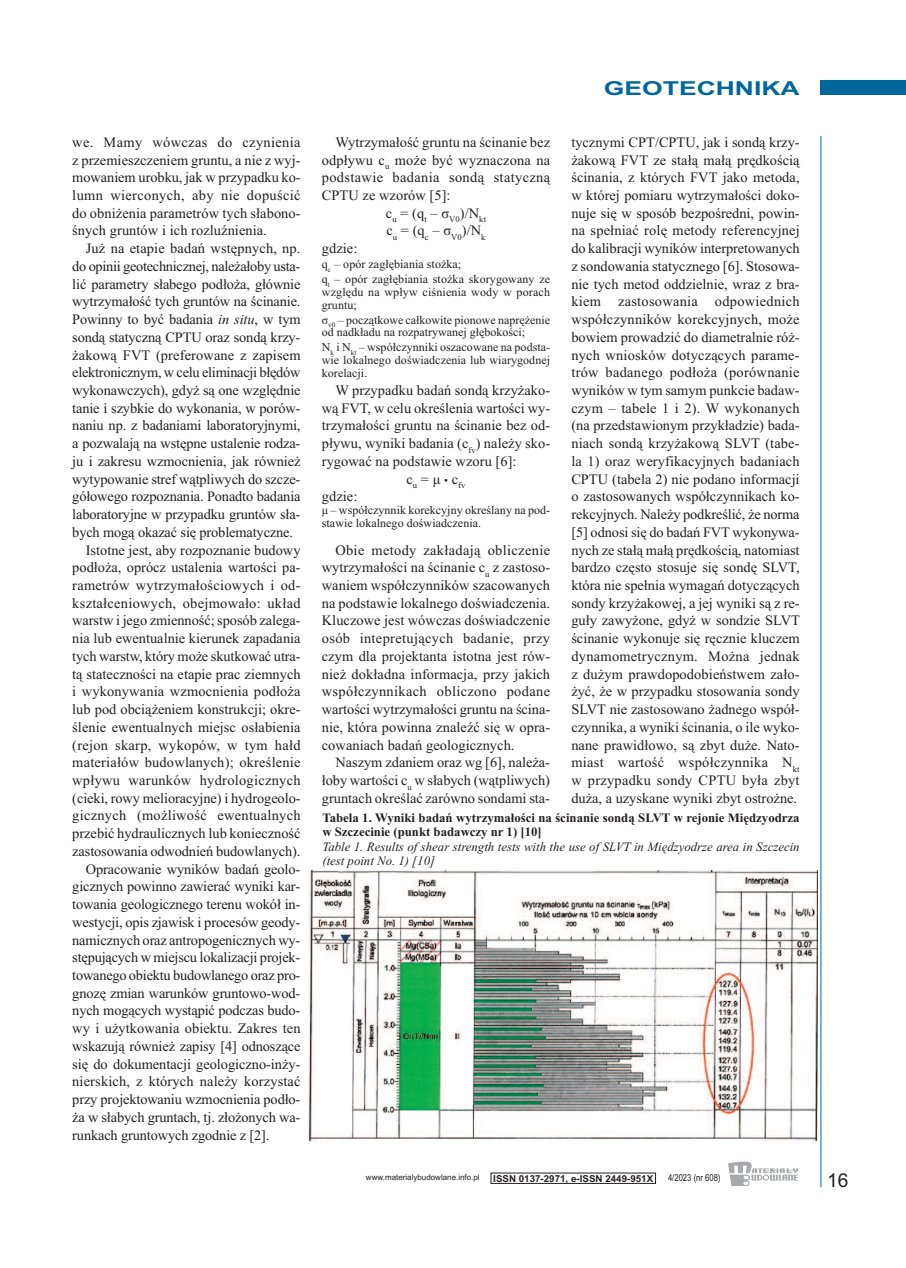
<style>
.page{position:relative;width:906px;height:1268px;background:#fff}
.page>*{position:absolute;margin:0;border:0;box-sizing:border-box;transform-origin:0 0}
.t1{font:700 19.2px "Arial";color:#00679d;scale:1.38 1}
.t2{font:19.2px "Arial";color:#231f20}
.t3{font:14.4px/17.7px "Times New Roman";letter-spacing:-.005em;color:#231f20;text-align:justify}
.t4{font:14.4px "Times New Roman";letter-spacing:.02em;color:#231f20}
.t5{font:14.4px "Times New Roman";letter-spacing:.015em;color:#231f20}
.t6{font:14.4px "Times New Roman";letter-spacing:.025em;color:#231f20}
.t7{font:700 12.75px/14.4px "Times New Roman";color:#231f20}
.t8{font:italic 12.75px/14.4px "Times New Roman";color:#231f20}
.t9{font:12px/12.8px "Times New Roman";letter-spacing:.005em;color:#231f20}
.t10{font:700 9.6px "Arial";color:#231f20}
.t11{font:9.6px "Arial";color:#231f20;scale:.8 1}
.t12{font:7.95px "Arial";color:#231f20}
.s1{font-style:italic}
.s2{font-size:11.25px}
</style>
<div class="page">
<div style="left:821px;top:81px;width:85px;height:14px;background:#00679d"></div>
<hr style="left:820px;top:136px;width:1px;height:1050px;background:#00679d">
<svg style="left:728px;top:1161px;width:70px;height:24px"></svg>
<img style="left:309px;top:870px;width:508px;height:273px">
<p class="t3" style="left:72px;top:133px;width:230px">we. Mamy wówczas do czynienia z przemieszczeniem gruntu, a nie z wyj&shy;mowaniem urobku, jak w przypadku ko&shy;lumn wierconych, aby nie dopuścić do obniżenia parametrów tych słabono&shy;śnych gruntów i ich rozluźnienia.</p>
<p class="t3" style="left:86px;top:239px;width:216px">Już na etapie badań wstępnych, np.</p>
<p class="t3" style="left:72px;top:257px;width:230px">do opinii geotechnicznej, należałoby usta-</p>
<p class="t3" style="left:72px;top:275px;width:230px">lić parametry słabego podłoża, głównie</p>
<p class="t3" style="left:72px;top:292px;width:230px">wytrzymałość tych gruntów na ścinanie.</p>
<p class="t3" style="left:72px;top:310px;width:230px">Powinny to być badania <span class="s1">in situ</span>, w tym</p>
<p class="t3" style="left:72px;top:328px;width:230px">sondą statyczną CPTU oraz sondą krzy-</p>
<p class="t3" style="left:72px;top:345px;width:230px">żakową FVT (preferowane z zapisem</p>
<p class="t3" style="left:72px;top:363px;width:230px">elektronicznym, w celu eliminacji błędów</p>
<p class="t3" style="left:72px;top:381px;width:230px">wykonawczych), gdyż są one względnie</p>
<p class="t3" style="left:72px;top:399px;width:230px">tanie i szybkie do wykonania, w porów-</p>
<p class="t3" style="left:72px;top:416px;width:230px">naniu np. z badaniami laboratoryjnymi,</p>
<p class="t3" style="left:72px;top:434px;width:230px">a pozwalają na wstępne ustalenie rodza-</p>
<p class="t3" style="left:72px;top:452px;width:230px">ju i zakresu wzmocnienia, jak również</p>
<p class="t3" style="left:72px;top:469px;width:230px">wytypowanie stref wątpliwych do szcze-</p>
<p class="t3" style="left:72px;top:487px;width:230px">gółowego rozpoznania. Ponadto badania</p>
<p class="t3" style="left:72px;top:505px;width:230px">laboratoryjne w przypadku gruntów sła-</p>
<p class="t3" style="left:72px;top:523px;width:222px">bych mogą okazać się problematyczne.</p>
<p class="t3" style="left:86px;top:540px;width:216px">Istotne jest, aby rozpoznanie budowy</p>
<p class="t3" style="left:72px;top:558px;width:230px">podłoża, oprócz ustalenia wartości pa-</p>
<p class="t4" style="left:72px;top:576px;width:230px">rametrów wytrzymałościowych i od-</p>
<p class="t4" style="left:72px;top:594px;width:230px">kształceniowych, obejmowało: układ</p>
<p class="t3" style="left:72px;top:611px;width:230px">warstw i jego zmienność; sposób zalega-</p>
<p class="t3" style="left:72px;top:629px;width:230px">nia lub ewentualnie kierunek zapadania</p>
<p class="t3" style="left:72px;top:647px;width:230px">tych warstw, który może skutkować utra-</p>
<p class="t3" style="left:72px;top:664px;width:230px">tą stateczności na etapie prac ziemnych</p>
<p class="t3" style="left:72px;top:682px;width:230px">i wykonywania wzmocnienia podłoża</p>
<p class="t3" style="left:72px;top:700px;width:230px">lub pod obciążeniem konstrukcji; okre-</p>
<p class="t3" style="left:72px;top:717px;width:230px">ślenie ewentualnych miejsc osłabienia</p>
<p class="t4" style="left:72px;top:736px;width:230px">(rejon skarp, wykopów, w tym hałd</p>
<p class="t5" style="left:72px;top:753px;width:230px">materiałów budowlanych); określenie</p>
<p class="t4" style="left:72px;top:771px;width:230px">wpływu warunków hydrologicznych</p>
<p class="t3" style="left:72px;top:788px;width:230px">(cieki, rowy melioracyjne) i hydrogeolo-</p>
<p class="t4" style="left:72px;top:806px;width:230px">gicznych (możliwość ewentualnych</p>
<p class="t3" style="left:72px;top:824px;width:230px">przebić hydraulicznych lub konieczność</p>
<p class="t3" style="left:72px;top:841px;width:230px">zastosowania odwodnień budowlanych).</p>
<p class="t3" style="left:86px;top:859px;width:216px">Opracowanie wyników badań geolo-</p>
<p class="t3" style="left:72px;top:877px;width:230px">gicznych powinno zawierać wyniki kar-</p>
<p class="t3" style="left:72px;top:895px;width:230px">towania geologicznego terenu wokół in-</p>
<p class="t3" style="left:72px;top:912px;width:230px">westycji, opis zjawisk i procesów geody-</p>
<p class="t3" style="left:72px;top:930px;width:230px">namicznych oraz antropogenicznych wy-</p>
<p class="t3" style="left:72px;top:948px;width:230px">stępujących w miejscu lokalizacji projek-</p>
<p class="t3" style="left:72px;top:965px;width:230px">towanego obiektu budowlanego oraz pro-</p>
<p class="t3" style="left:72px;top:983px;width:230px">gnozę zmian warunków gruntowo-wod-</p>
<p class="t3" style="left:72px;top:1001px;width:230px">nych mogących wystąpić podczas budo-</p>
<p class="t3" style="left:72px;top:1019px;width:230px">wy i użytkowania obiektu. Zakres ten</p>
<p class="t3" style="left:72px;top:1036px;width:230px">wskazują również zapisy [4] odnoszące</p>
<p class="t3" style="left:72px;top:1054px;width:230px">się do dokumentacji geologiczno-inży-</p>
<p class="t3" style="left:72px;top:1072px;width:230px">nierskich, z których należy korzystać</p>
<p class="t3" style="left:72px;top:1089px;width:230px">przy projektowaniu wzmocnienia podło-</p>
<p class="t3" style="left:72px;top:1107px;width:230px">ża w słabych gruntach, tj. złożonych wa-</p>
<p class="t3" style="left:72px;top:1125px;width:199px">runkach gruntowych zgodnie z [2].</p>
<p class="t3" style="left:335px;top:133px;width:216px">Wytrzymałość gruntu na ścinanie bez</p>
<p class="t3" style="left:322px;top:151px;width:230px">odpływu c<sub>u</sub> może być wyznaczona na</p>
<p class="t6" style="left:322px;top:169px;width:230px">podstawie badania sondą statyczną</p>
<p class="t3" style="left:322px;top:186px;width:130px">CPTU ze wzorów [5]:</p>
<p class="t3" style="left:386px;top:204px;width:102px">c<sub>u</sub> = (q<sub>t</sub> – σ<sub>V0</sub>)/N<sub>kt</sub></p>
<p class="t3" style="left:386px;top:221px;width:101px">c<sub>u</sub> = (q<sub>c</sub> – σ<sub>V0</sub>)/N<sub>k</sub></p>
<p class="t3" style="left:322px;top:239px;width:37px">gdzie:</p>
<p class="t9" style="left:322px;top:256px;width:230px;line-height:14.9px">q<sub>c</sub> – opór zagłębiania stożka;<br>q<sub>t</sub> – opór zagłębiania stożka skorygowany ze</p>
<p class="t9" style="left:322px;top:285px;width:230px">względu na wpływ ciśnienia wody w porach gruntu;</p>
<p class="t9" style="left:322px;top:313px;width:230px">σ<sub>v0</sub> – początkowe całkowite pionowe naprężenie od nadkładu na rozpatrywanej głębokości;</p>
<p class="t9" style="left:322px;top:340px;width:230px;text-align:justify">N<sub>k</sub> i N<sub>kt</sub> – współczynniki oszacowane na podsta&shy;wie lokalnego doświadczenia lub wiarygodnej korelacji.</p>
<p class="t3" style="left:335px;top:381px;width:216px">W przypadku badań sondą krzyżako-</p>
<p class="t3" style="left:322px;top:399px;width:230px">wą FVT, w celu określenia wartości wy-</p>
<p class="t3" style="left:322px;top:416px;width:230px">trzymałości gruntu na ścinanie bez od-</p>
<p class="t3" style="left:322px;top:434px;width:230px">pływu, wyniki badania (c<sub>fv</sub>) należy sko-</p>
<p class="t3" style="left:322px;top:452px;width:196px">rygować na podstawie wzoru [6]:</p>
<p class="t3" style="left:406px;top:469px;width:61px">c<sub>u</sub> =µ<span class="s2">•</span>c<sub>fv</sub></p>
<p class="t3" style="left:322px;top:487px;width:37px">gdzie:</p>
<p class="t9" style="left:322px;top:503px;width:230px">µ – współczynnik korekcyjny określany na pod&shy;stawie lokalnego doświadczenia.</p>
<p class="t3" style="left:322px;top:540px;width:230px;text-indent:14px">Obie metody zakładają obliczenie wytrzymałości na ścinanie c<sub>u</sub> z zastoso&shy;waniem współczynników szacowanych na podstawie lokalnego doświadczenia.<br>Kluczowe jest wówczas doświadczenie osób intepretujących badanie, przy czym dla projektanta istotna jest rów&shy;nież dokładna informacja, przy jakich współczynnikach obliczono podane wartości wytrzymałości gruntu na ścina&shy;nie, która powinna znaleźć się w opra&shy;cowaniach badań geologicznych.</p>
<p class="t3" style="left:322px;top:753px;width:230px;text-indent:14px">Naszym zdaniem oraz wg [6], należa&shy;łoby wartości c<sub>u</sub> w słabych (wątpliwych) gruntach określać zarówno sondami sta-</p>
<h1 class="t1" style="left:604px;top:77px;width:143px">GEOTECHNIKA</h1>
<p class="t3" style="left:571px;top:133px;width:230px">tycznymi CPT/CPTU, jak i sondą krzy&shy;żakową FVT ze stałą małą prędkością ścinania, z których FVT jako metoda, w której pomiaru wytrzymałości doko&shy;nuje się w sposób bezpośredni, powin&shy;na spełniać rolę metody referencyjnej do kalibracji wyników interpretowanych z sondowania statycznego [6]. Stosowa&shy;nie tych metod oddzielnie, wraz z bra&shy;kiem zastosowania odpowiednich współczynników korekcyjnych, może bowiem prowadzić do diametralnie róż&shy;nych wniosków dotyczących parame&shy;trów badanego podłoża (porównanie wyników w tym samym punkcie badaw&shy;czym – tabele 1 i 2). W wykonanych (na przedstawionym przykładzie) bada&shy;niach sondą krzyżakową SLVT (tabe&shy;la 1) oraz weryfikacyjnych badaniach CPTU (tabela 2) nie podano informacji o zastosowanych współczynnikach ko&shy;rekcyjnych. Należy podkreślić, że norma [5] odnosi się do badań FVT wykonywa&shy;nych ze stałą małą prędkością, natomiast bardzo często stosuje się sondę SLVT, która nie spełnia wymagań dotyczących sondy krzyżakowej, a jej wyniki są z re&shy;guły zawyżone, gdyż w sondzie SLVT ścinanie wykonuje się ręcznie kluczem dynamometrycznym. Można jednak z dużym prawdopodobieństwem zało&shy;żyć, że w przypadku stosowania sondy SLVT nie zastosowano żadnego współ&shy;czynnika, a wyniki ścinania, o ile wyko&shy;nane prawidłowo, są zbyt duże. Nato&shy;miast wartość współczynnika N<sub>kt </sub>w przypadku sondy CPTU była zbyt duża, a uzyskane wyniki zbyt ostrożne.</p>
<p class="t7" style="left:322px;top:810px;width:479px">Tabela 1. Wyniki badań wytrzymałości na ścinanie sondą SLVT w rejonie Międzyodrza w Szczecinie (punkt badawczy nr 1) [10]</p>
<p class="t8" style="left:322px;top:839px;width:479px">Table 1. Results of shear strength tests with the use of SLVT in Międzyodrze area in Szczecin (test point No. 1) [10]</p>
<p class="t12" style="left:366px;top:1172px;width:115px">www.materialybudowlane.info.pl</p>
<p class="t10" style="left:493px;top:1172px;width:161px">ISSN 0137-2971, e-ISSN 2449-951X</p>
<p class="t11" style="left:668px;top:1171px;width:67px">4/2023 (nr 608)</p>
<h1 class="t2" style="left:827px;top:1168px;width:23px">16</h1>
</div>
